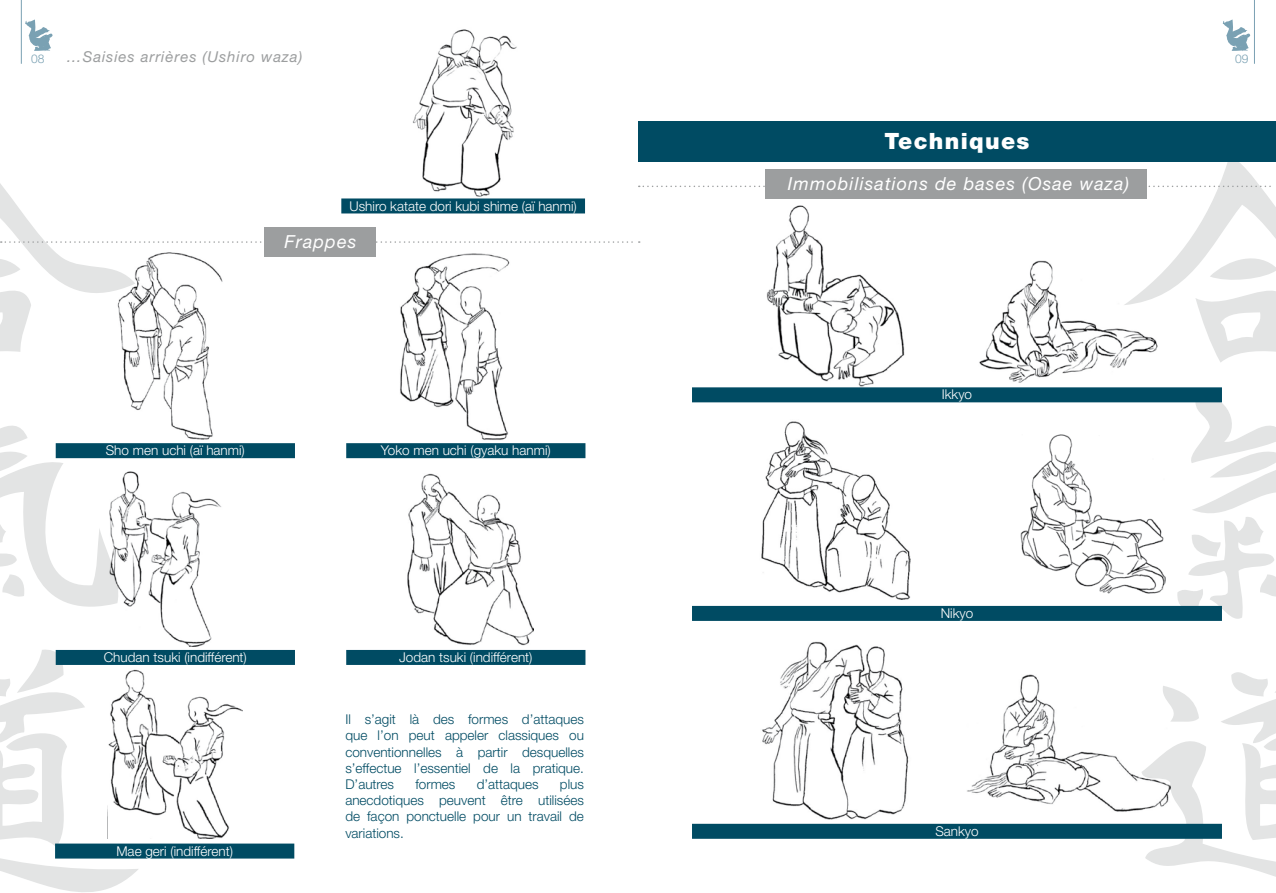
<style>
.page{position:relative;width:1276px;height:893px;background:#fff}
.page>*{position:absolute;margin:0;border:0;box-sizing:border-box;transform-origin:0 0}
.t1{font:900 22.5px "Helvetica Neue";letter-spacing:.06em;color:#fff}
.t2{font:italic 18px "Helvetica Neue";letter-spacing:.06em;color:#fff}
.t3{font:italic 15px "Helvetica Neue";letter-spacing:.06em;color:#9c9e9f}
.t4{font:300 13.5px/16.2px "Helvetica Neue";color:#004b63;text-align:justify}
.t5{font:300 13.5px "Helvetica Neue";color:#fff}
.t6{font:300 12px "Helvetica Neue";color:#7aa1b3}
</style>
<div class="page">
<svg style="left:0;top:649px;width:139px;height:243px"></svg>
<svg style="left:0;top:425px;width:122px;height:182px"></svg>
<svg style="left:1141px;top:672px;width:135px;height:205px"></svg>
<svg style="left:1176px;top:402px;width:100px;height:217px"></svg>
<img style="left:800px;top:363px;width:95px;height:24px">
<img style="left:979px;top:363px;width:147px;height:20px">
<img style="left:762px;top:641px;width:147px;height:178px">
<img style="left:407px;top:474px;width:127px;height:172px">
<img style="left:107px;top:471px;width:115px;height:175px">
<div style="left:638px;top:121px;width:638px;height:41px;background:#004b63"></div>
<svg style="left:0;top:162px;width:1276px;height:201px"></svg>
<img style="left:761px;top:421px;width:149px;height:179px">
<img style="left:117px;top:248px;width:109px;height:192px">
<div style="left:264px;top:227px;width:112px;height:30px;background:#9c9e9f"></div>
<div style="left:765px;top:170px;width:382px;height:29px;background:#9c9e9f"></div>
<div style="left:56px;top:443px;width:239px;height:15px;background:#004b63"></div>
<div style="left:692px;top:387px;width:530px;height:15px;background:#004b63"></div>
<div style="left:56px;top:650px;width:239px;height:15px;background:#004b63"></div>
<div style="left:692px;top:606px;width:530px;height:15px;background:#004b63"></div>
<div style="left:55px;top:843px;width:239px;height:15px;background:#004b63"></div>
<div style="left:692px;top:824px;width:530px;height:15px;background:#004b63"></div>
<div style="left:346px;top:443px;width:239px;height:15px;background:#004b63"></div>
<div style="left:346px;top:650px;width:239px;height:15px;background:#004b63"></div>
<img style="left:108px;top:666px;width:134px;height:172px">
<img style="left:399px;top:253px;width:111px;height:187px">
<img style="left:1020px;top:434px;width:145px;height:160px">
<img style="left:967px;top:674px;width:203px;height:138px">
<img style="left:410px;top:29px;width:108px;height:169px">
<div style="left:341px;top:198px;width:244px;height:15px;background:#004b63"></div>
<svg style="left:1222px;top:19px;width:28px;height:32px"></svg>
<hr style="left:1254px;top:0;width:1px;height:64px;background:#7aa1b3">
<svg style="left:25px;top:19px;width:28px;height:32px"></svg>
<hr style="left:21px;top:0;width:1px;height:64px;background:#7aa1b3">
<p class="t6" style="left:31px;top:51px;width:15px">08</p>
<p class="t3" style="left:67px;top:48px;width:237px">…Saisies arrières (Ushiro waza)</p>
<p class="t6" style="left:1235px;top:51px;width:15px">09</p>
<h1 class="t1" style="left:884px;top:128px;width:147px">Techniques</h1>
<p class="t5" style="left:349px;top:197px;width:229px">Ushiro katate dori kubi shime (aï hanmi)</p>
<h2 class="t2" style="left:284px;top:231px;width:73px">Frappes</h2>
<p class="t5" style="left:106px;top:442px;width:141px">Sho men uchi (aï hanmi)</p>
<p class="t5" style="left:381px;top:442px;width:171px">Yoko men uchi (gyaku hanmi)</p>
<p class="t5" style="left:104px;top:649px;width:145px">Chudan tsuki (indifférent)</p>
<p class="t5" style="left:116px;top:842px;width:118px">Mae geri (indifférent)</p>
<p class="t5" style="left:399px;top:649px;width:135px">Jodan tsuki (indifférent)</p>
<p class="t4" style="left:345px;top:711px;width:240px">Il s’agit là des formes d’attaques que l’on peut appeler classiques ou conventionnelles à partir desquelles s’effectue l’essentiel de la pratique.<br>D’autres</p>
<p class="t4" style="left:345px;top:776px;width:240px;text-indent:215px">plus anecdotiques peuvent être utilisées de façon ponctuelle pour un travail de variations.</p>
<p class="t4" style="left:415px;top:776px;width:42px">formes</p>
<p class="t4" style="left:477px;top:776px;width:64px">d’attaques</p>
<h2 class="t2" style="left:788px;top:173px;width:343px">Immobilisations de bases (Osae waza)</h2>
<p class="t5" style="left:942px;top:386px;width:32px">Ikkyo</p>
<p class="t5" style="left:940px;top:605px;width:34px">Nikyo</p>
<p class="t5" style="left:935px;top:823px;width:45px">Sankyo</p>
</div>
